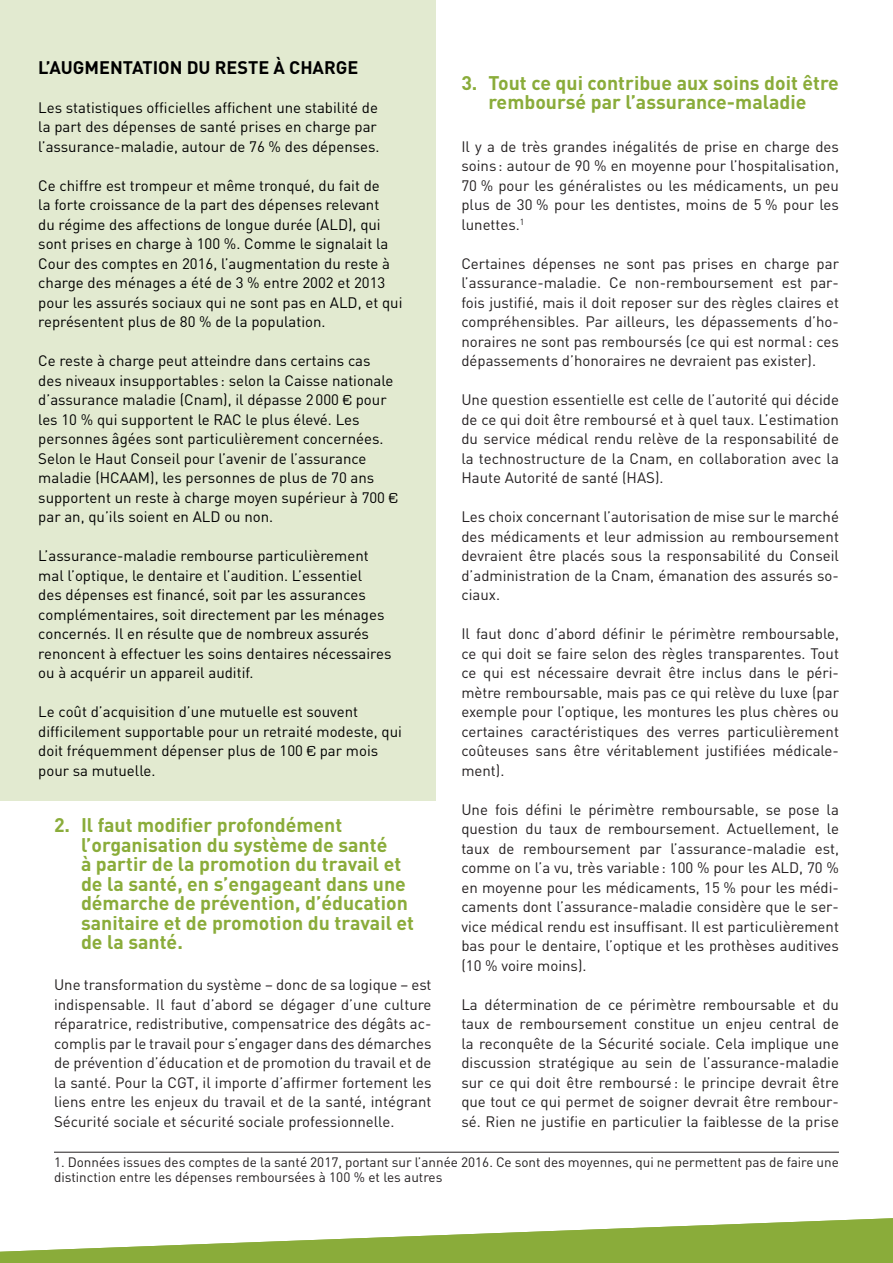
<style>
.page{position:relative;width:893px;height:1263px;background:#fff}
.page>*{position:absolute;margin:0;border:0;box-sizing:border-box;transform-origin:0 0}
.t1{font:700 19.5px/19.5px "DIN";color:#8aac3a}
.Titre_encadré{font:700 18px "DIN";color:#000}
.Texte{font:15px/19.5px "DIN";color:#231f20;text-align:justify}
.Encadré{font:15px/19.5px "DIN";color:#000}
.t2{font:13.5px/15px "DIN";color:#231f20}
.s1{font-family:"Eurostile"}
</style>
<div class="page">
<hr style="left:54px;top:1152px;width:785px;height:1px;background:#231f20">
<div style="left:0;top:0;width:436px;height:801px;background:#e2ead0"></div>
<svg style="left:0;top:1218px;width:893px;height:45px"></svg>
<p class="Titre_encadré" style="left:38px;top:55px;width:322px">L’AUGMENTATION DU RESTE À CHARGE</p>
<p class="Encadré" style="left:38px;top:97px;width:343px">Les statistiques officielles affichent une stabilité de la part des dépenses de santé prises en charge par l’assurance-maladie, autour de 76 % des dépenses.</p>
<p class="Encadré" style="left:38px;top:175px;width:366px">Ce chiffre est trompeur et même tronqué, du fait de<br>la forte croissance de la part des dépenses relevant<br>du régime des affections de longue durée (ALD), qui sont prises en charge à 100 %. Comme le signalait la Cour des comptes en 2016, l’augmentation du reste à charge des ménages a été de 3 % entre 2002 et 2013 pour les assurés sociaux qui ne sont pas en ALD, et qui représentent plus de 80 % de la population.</p>
<p class="Encadré" style="left:38px;top:351px;width:361px">Ce reste à charge peut atteindre dans certains cas<br>des niveaux insupportables : selon la Caisse nationale d’assurance maladie (Cnam), il dépasse 2000 <span class="s1">€</span> pour les 10 % qui supportent le RAC le plus élevé. Les personnes âgées sont particulièrement concernées.<br>Selon le Haut Conseil pour l’avenir de l’assurance maladie (HCAAM), les personnes de plus de 70 ans supportent un reste à charge moyen supérieur à 700 <span class="s1">€ </span>par an, qu’ils soient en ALD ou non.</p>
<p class="Encadré" style="left:38px;top:546px;width:355px">L’assurance-maladie rembourse particulièrement mal l’optique, le dentaire et l’audition. L’essentiel<br>des dépenses est financé, soit par les assurances complémentaires, soit directement par les ménages concernés. Il en résulte que de nombreux assurés renoncent à effectuer les soins dentaires nécessaires ou à acquérir un appareil auditif.</p>
<p class="Encadré" style="left:38px;top:702px;width:365px">Le coût d’acquisition d’une mutuelle est souvent difficilement supportable pour un retraité modeste, qui doit fréquemment dépenser plus de 100 <span class="s1">€</span> par mois pour sa mutuelle.</p>
<p class="t1" style="left:461px;top:72px;width:379px;text-align:center">3. Tout ce qui contribue aux soins doit être remboursé par l’assurance-maladie</p>
<p class="Texte" style="left:461px;top:136px;width:379px">Il y a de très grandes inégalités de prise en charge des soins : autour de 90 % en moyenne pour l’hospitalisation, 70 % pour les généralistes ou les médicaments, un peu plus de 30 % pour les dentistes, moins de 5 % pour les lunettes.<sup>1</sup></p>
<p class="Texte" style="left:461px;top:253px;width:379px">Certaines dépenses ne sont pas prises en charge par l’assurance-maladie. Ce non-remboursement est par&shy;fois justifié, mais il doit reposer sur des règles claires et compréhensibles. Par ailleurs, les dépassements d’ho&shy;noraires ne sont pas remboursés (ce qui est normal: ces dépassements d’honoraires ne devraient pas exister).</p>
<p class="Texte" style="left:461px;top:390px;width:379px">Une question essentielle est celle de l’autorité qui décide de ce qui doit être remboursé et à quel taux. L’estimation du service médical rendu relève de la responsabilité de la technostructure de la Cnam, en collaboration avec la Haute Autorité de santé (HAS).</p>
<p class="Texte" style="left:461px;top:507px;width:379px">Les choix concernant l’autorisation de mise sur le marché des médicaments et leur admission au remboursement devraient être placés sous la responsabilité du Conseil d’administration de la Cnam, émanation des assurés so&shy;ciaux.</p>
<p class="Texte" style="left:461px;top:624px;width:379px">Il faut donc d’abord définir le périmètre remboursable, ce qui doit se faire selon des règles transparentes. Tout ce qui est nécessaire devrait être inclus dans le péri&shy;mètre remboursable, mais pas ce qui relève du luxe (par exemple pour l’optique, les montures les plus chères ou certaines caractéristiques des verres particulièrement coûteuses sans être véritablement justifiées médicale&shy;ment).</p>
<p class="Texte" style="left:461px;top:799px;width:379px">Une fois défini le périmètre remboursable, se pose la question du taux de remboursement. Actuellement, le taux de remboursement par l’assurance-maladie est, comme on l’a vu, très variable: 100 % pour les ALD, 70 % en moyenne pour les médicaments, 15 % pour les médi&shy;caments dont l’assurance-maladie considère que le ser&shy;vice médical rendu est insuffisant. Il est particulièrement bas pour le dentaire, l’optique et les prothèses auditives (10 % voire moins).</p>
<p class="Texte" style="left:461px;top:994px;width:379px">La détermination de ce périmètre remboursable et du taux de remboursement constitue un enjeu central de la reconquête de la Sécurité sociale. Cela implique une discussion stratégique au sein de l’assurance-maladie sur ce qui doit être remboursé: le principe devrait être que tout ce qui permet de soigner devrait être rembour&shy;sé. Rien ne justifie en particulier la faiblesse de la prise</p>
<p class="t1" style="left:81px;top:815px;width:335px;text-indent:-27px">2. Il faut modifier profondément l’organisation du système de santé<br>à partir de la promotion du travail et de la santé, en s’engageant dans une démarche de prévention, d’éducation sanitaire et de promotion du travail et de la santé.</p>
<p class="Texte" style="left:54px;top:975px;width:379px">Une transformation du système – donc de sa logique – est indispensable. Il faut d’abord se dégager d’une culture réparatrice, redistributive, compensatrice des dégâts ac&shy;complis par le travail pour s’engager dans des démarches de prévention d’éducation et de promotion du travail et de la santé. Pour la CGT, il importe d’affirmer fortement les liens entre les enjeux du travail et de la santé, intégrant Sécurité sociale et sécurité sociale professionnelle.</p>
<p class="t2" style="left:54px;top:1154px;width:786px">1. Données issues des comptes de la santé 2017, portant sur l’année 2016. Ce sont des moyennes, qui ne permettent pas de faire une distinction entre les dépenses remboursées à 100 % et les autres</p>
</div>
